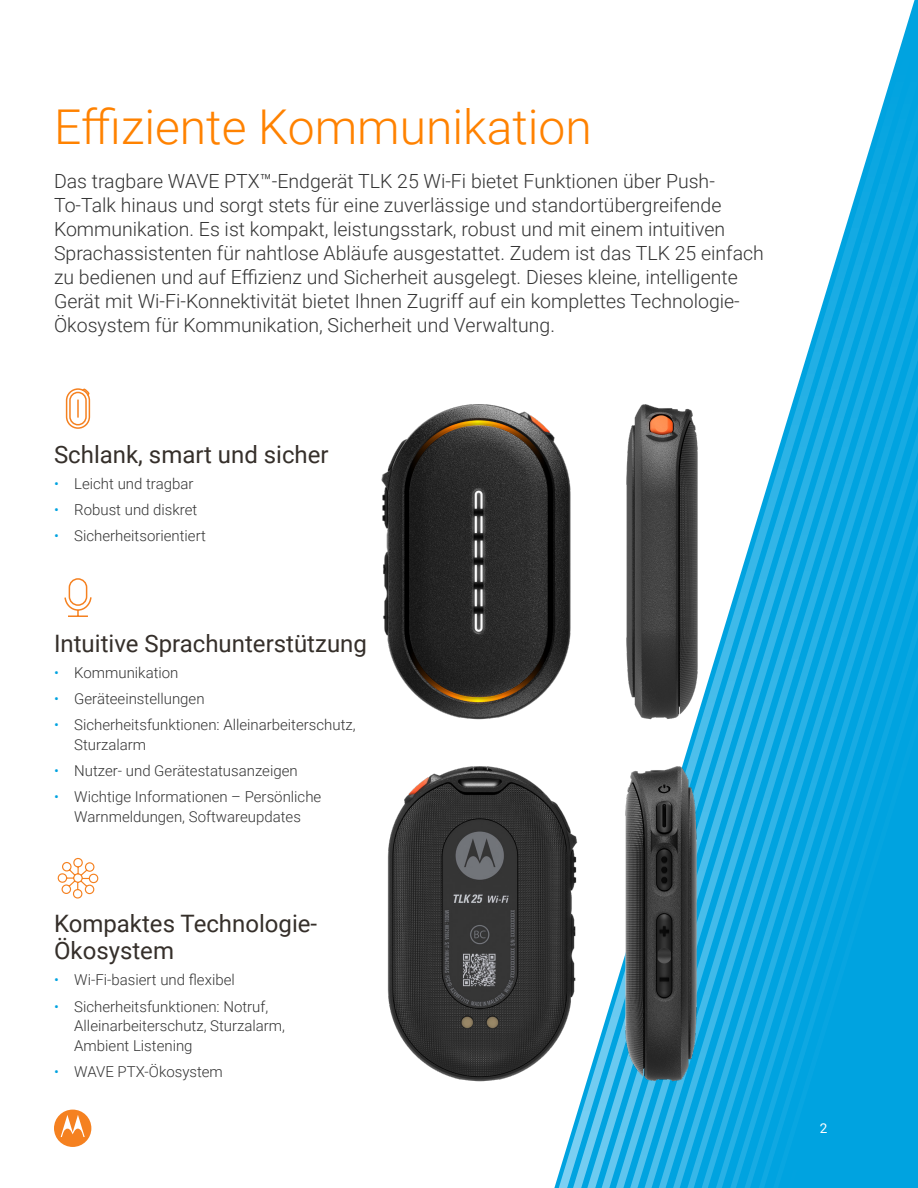
<style>
.page{position:relative;width:918px;height:1188px;background:#fff}
.page>*{position:absolute;margin:0;border:0;box-sizing:border-box;transform-origin:0 0}
.H1_-_Content_Header{font:300 48px "Roboto";color:#ff8200}
.H2_-_Content_Header{font:24px/27px "Roboto";color:#352f2a}
.Intro_Copy{font:300 19.5px/24px "Roboto";color:#343434}
.t1{font:300 15px/19.5px "Roboto";color:#343434}
.t2{font:13.5px "Roboto";color:#fff}
.s1{color:#00a3e0}
</style>
<div class="page">
<svg style="left:554px;top:0;width:364px;height:1188px"></svg>
<svg style="left:554px;top:352px;width:200px;height:8px"></svg>
<svg style="left:554px;top:344px;width:200px;height:8px"></svg>
<svg style="left:554px;top:336px;width:200px;height:8px"></svg>
<svg style="left:554px;top:328px;width:200px;height:8px"></svg>
<svg style="left:554px;top:320px;width:200px;height:8px"></svg>
<svg style="left:554px;top:311px;width:200px;height:9px"></svg>
<svg style="left:554px;top:303px;width:200px;height:8px"></svg>
<svg style="left:554px;top:295px;width:200px;height:8px"></svg>
<svg style="left:554px;top:287px;width:200px;height:8px"></svg>
<svg style="left:554px;top:279px;width:200px;height:8px"></svg>
<svg style="left:554px;top:271px;width:200px;height:8px"></svg>
<svg style="left:554px;top:262px;width:200px;height:9px"></svg>
<svg style="left:554px;top:254px;width:200px;height:8px"></svg>
<svg style="left:554px;top:246px;width:200px;height:8px"></svg>
<svg style="left:554px;top:238px;width:200px;height:8px"></svg>
<svg style="left:554px;top:230px;width:200px;height:8px"></svg>
<svg style="left:554px;top:222px;width:200px;height:8px"></svg>
<svg style="left:554px;top:213px;width:200px;height:9px"></svg>
<svg style="left:554px;top:0;width:200px;height:213px"></svg>
<svg style="left:65px;top:388px;width:26px;height:41px"></svg>
<svg style="left:64px;top:578px;width:28px;height:39px"></svg>
<svg style="left:57px;top:857px;width:42px;height:42px"></svg>
<img style="left:586px;top:757px;width:167px;height:362px">
<img style="left:387px;top:757px;width:199px;height:362px">
<img style="left:580px;top:366px;width:174px;height:391px">
<img style="left:381px;top:366px;width:199px;height:391px">
<div style="left:54px;top:1110px;width:37px;height:37px;background:#f58120;border-radius:50%"></div>
<svg style="left:61px;top:1115px;width:24px;height:22px"></svg>
<p class="H1_-_Content_Header" style="left:54px;top:93px;width:539px">Effiziente Kommunikation</p>
<p class="Intro_Copy" style="left:54px;top:169px;width:711px">Das tragbare WAVE PTX™-Endgerät TLK 25 Wi-Fi bietet Funktionen über Push-To-Talk hinaus und sorgt stets für eine zuverlässige und standortübergreifende Kommunikation. Es ist kompakt, leistungsstark, robust und mit einem intuitiven Sprachassistenten für nahtlose Abläufe ausgestattet. Zudem ist das TLK 25 einfach zu bedienen und auf Effizienz und Sicherheit ausgelegt. Dieses kleine, intelligente Gerät mit Wi-Fi-Konnektivität bietet Ihnen Zugriff auf ein komplettes Technologie-Ökosystem für Kommunikation, Sicherheit und Verwaltung.</p>
<p class="H2_-_Content_Header" style="left:54px;top:440px;width:276px">Schlank, smart und sicher</p>
<p class="t1" style="left:54px;top:473px;width:141px"><span class="s1">•</span> Leicht und tragbar</p>
<p class="t1" style="left:54px;top:499px;width:145px"><span class="s1">•</span> Robust und diskret</p>
<p class="t1" style="left:54px;top:526px;width:153px"><span class="s1">•</span> Sicherheitsorientiert</p>
<p class="H2_-_Content_Header" style="left:54px;top:629px;width:314px">Intuitive Sprachunterstützung</p>
<p class="t1" style="left:54px;top:662px;width:126px"><span class="s1">•</span> Kommunikation</p>
<p class="t1" style="left:54px;top:688px;width:152px"><span class="s1">•</span> Geräteeinstellungen</p>
<p class="t1" style="left:74px;top:715px;width:283px;text-indent:-20px"><span class="s1">•</span> Sicherheitsfunktionen: Alleinarbeiterschutz,<br>Sturzalarm</p>
<p class="t1" style="left:54px;top:760px;width:245px"><span class="s1">•</span> Nutzer- und Gerätestatusanzeigen</p>
<p class="t1" style="left:54px;top:787px;width:269px;text-align:center"><span class="s1">•</span> Wichtige Informationen – Persönliche<br>Warnmeldungen, Softwareupdates</p>
<p class="H2_-_Content_Header" style="left:54px;top:909px;width:265px">Kompaktes Technologie-<br>Ökosystem</p>
<p class="t1" style="left:54px;top:970px;width:182px"><span class="s1">•</span> Wi-Fi-basiert und flexibel</p>
<p class="t1" style="left:74px;top:996px;width:212px;text-indent:-20px"><span class="s1">•</span> Sicherheitsfunktionen: Notruf,<br>Alleinarbeiterschutz, Sturzalarm,<br>Ambient Listening</p>
<p class="t1" style="left:54px;top:1061px;width:170px"><span class="s1">•</span> WAVE PTX-Ökosystem</p>
<p class="t2" style="left:820px;top:1119px;width:9px">2</p>
</div>
